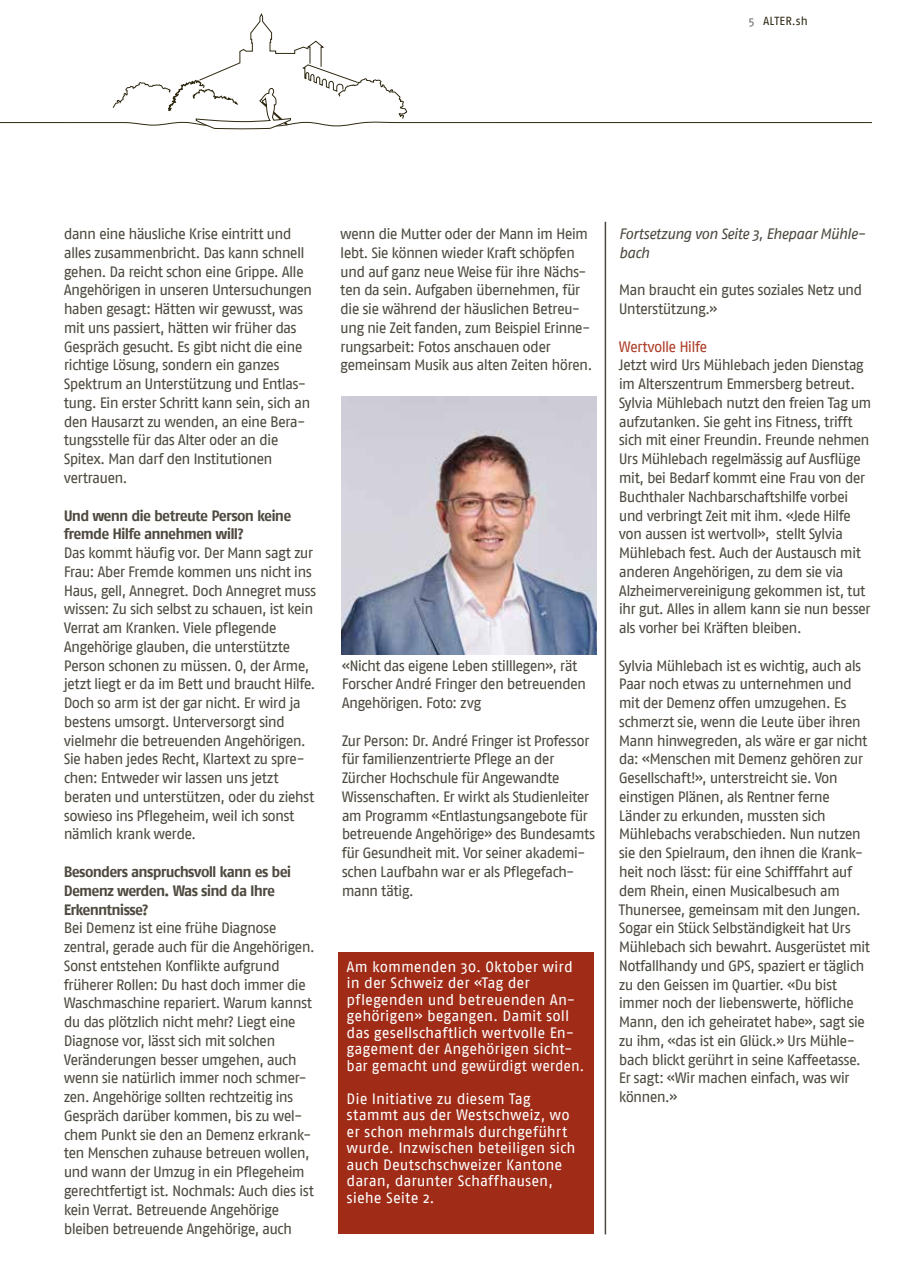
<style>
.page{position:relative;width:906px;height:1285px;background:#fff}
.page>*{position:absolute;margin:0;border:0;box-sizing:border-box;transform-origin:0 0}
._3_0_Lauftext{font:15px/18.8px "Fago No";letter-spacing:-.055em;color:#4e4a40}
.Absatzformat_3{font:15px "Fago No";color:#fff}
._3_0_Lauftext-2{font:700 15px/18.8px "Fago No";letter-spacing:-.055em;color:#4e4a40}
._3_0_Lauftext-3{font:italic 15px/18.8px "Fago No";letter-spacing:-.05em;color:#4e4a40}
.Absatzformat_3-2{font:15px "Fago No";color:#fff;scale:.96 1}
._3_0_Lauftext-4{font:15px "Fago No";letter-spacing:-.05em;color:#ad3e29}
.t1{font:11.7px "Fago No";letter-spacing:.01em;color:#2f2912}
.s1{color:#6d6a63}
</style>
<div class="page">
<img style="left:342px;top:397px;width:255px;height:257px">
<div style="left:338px;top:952px;width:255px;height:281px;background:#a02c18"></div>
<hr style="left:604px;top:222px;width:2px;height:1012px;background:#4e4a40">
<svg style="left:65px;top:13px;width:431px;height:116px"></svg>
<hr style="left:0;top:122px;width:66px;height:1px;background:#2f2912">
<hr style="left:496px;top:122px;width:376px;height:1px;background:#2f2912">
<p class="t1" style="left:748px;top:15px;width:61px"><span class="s1">5</span> ALTER.sh</p>
<p class="_3_0_Lauftext" style="left:64px;top:224px;width:250px">dann eine häusliche Krise eintritt und alles zusammenbricht. Das kann schnell gehen. Da reicht schon eine Grippe. Alle Angehörigen in unseren Untersuchungen haben gesagt: Hätten wir gewusst, was mit uns passiert, hätten wir früher das Gespräch gesucht. Es gibt nicht die eine richtige Lösung, sondern ein ganzes Spektrum an Unterstützung und Entlas&shy;tung. Ein erster Schritt kann sein, sich an den Hausarzt zu wenden, an eine Bera&shy;tungsstelle für das Alter oder an die Spitex. Man darf den Institutionen vertrauen.</p>
<p class="_3_0_Lauftext-2" style="left:64px;top:505px;width:229px">Und wenn die betreute Person keine fremde Hilfe annehmen will?</p>
<p class="_3_0_Lauftext" style="left:64px;top:543px;width:254px">Das kommt häufig vor. Der Mann sagt zur Frau: Aber Fremde kommen uns nicht ins Haus, gell, Annegret. Doch Annegret muss wissen: Zu sich selbst zu schauen, ist kein Verrat am Kranken. Viele pflegende Angehörige glauben, die unterstützte Person schonen zu müssen. O, der Arme, jetzt liegt er da im Bett und braucht Hilfe.<br>Doch so arm ist der gar nicht. Er wird ja bestens umsorgt. Unterversorgt sind vielmehr die betreuenden Angehörigen.<br>Sie haben jedes Recht, Klartext zu spre&shy;chen: Entweder wir lassen uns jetzt beraten und unterstützen, oder du ziehst sowieso ins Pflegeheim, weil ich sonst nämlich krank werde.</p>
<p class="_3_0_Lauftext-2" style="left:64px;top:862px;width:229px">Besonders anspruchsvoll kann es bei<br>Demenz werden. Was sind da Ihre<br>Erkenntnisse?</p>
<p class="_3_0_Lauftext" style="left:64px;top:918px;width:253px">Bei Demenz ist eine frühe Diagnose zentral, gerade auch für die Angehörigen.<br>Sonst entstehen Konflikte aufgrund früherer Rollen: Du hast doch immer die Waschmaschine repariert. Warum kannst du das plötzlich nicht mehr? Liegt eine Diagnose vor, lässt sich mit solchen Veränderungen besser umgehen, auch wenn sie natürlich immer noch schmer&shy;zen. Angehörige sollten rechtzeitig ins Gespräch darüber kommen, bis zu wel&shy;chem Punkt sie den an Demenz erkrank&shy;ten Menschen zuhause betreuen wollen, und wann der Umzug in ein Pflegeheim gerechtfertigt ist. Nochmals: Auch dies ist kein Verrat. Betreuende Angehörige bleiben betreuende Angehörige, auch</p>
<p class="_3_0_Lauftext" style="left:340px;top:224px;width:254px">wenn die Mutter oder der Mann im Heim lebt. Sie können wieder Kraft schöpfen und auf ganz neue Weise für ihre Nächs&shy;ten da sein. Aufgaben übernehmen, für die sie während der häuslichen Betreu&shy;ung nie Zeit fanden, zum Beispiel Erinne&shy;rungsarbeit: Fotos anschauen oder gemeinsam Musik aus alten Zeiten hören.</p>
<p class="_3_0_Lauftext" style="left:342px;top:655px;width:246px">«Nicht das eigene Leben stilllegen», rät<br>Forscher André Fringer den betreuenden<br>Angehörigen. Foto: zvg</p>
<p class="_3_0_Lauftext" style="left:342px;top:730px;width:255px">Zur Person: Dr. André Fringer ist Professor für familienzentrierte Pflege an der Zürcher Hochschule für Angewandte Wissenschaften. Er wirkt als Studienleiter am Programm «Entlastungsangebote für betreuende Angehörige» des Bundesamts für Gesundheit mit. Vor seiner akademi&shy;schen Laufbahn war er als Pflegefach&shy;mann tätig.</p>
<p class="Absatzformat_3" style="left:347px;top:957px;width:228px">Am kommenden 30. Oktober wird</p>
<p class="Absatzformat_3" style="left:347px;top:974px;width:184px">in der Schweiz der «Tag der</p>
<p class="Absatzformat_3" style="left:347px;top:990px;width:230px">pflegenden und betreuenden An-</p>
<p class="Absatzformat_3" style="left:347px;top:1007px;width:224px">gehörigen» begangen. Damit soll</p>
<p class="Absatzformat_3" style="left:347px;top:1023px;width:229px">das gesellschaftlich wertvolle En-</p>
<p class="Absatzformat_3" style="left:347px;top:1040px;width:227px">gagement der Angehörigen sicht-</p>
<p class="Absatzformat_3-2" style="left:347px;top:1056px;width:249px">bar gemacht und gewürdigt werden.</p>
<p class="Absatzformat_3" style="left:347px;top:1089px;width:185px">Die Initiative zu diesem Tag</p>
<p class="Absatzformat_3" style="left:347px;top:1106px;width:224px">stammt aus der Westschweiz, wo</p>
<p class="Absatzformat_3" style="left:347px;top:1122px;width:222px">er schon mehrmals durchgeführt</p>
<p class="Absatzformat_3" style="left:347px;top:1139px;width:230px">wurde. Inzwischen beteiligen sich</p>
<p class="Absatzformat_3" style="left:347px;top:1155px;width:217px">auch Deutschschweizer Kantone</p>
<p class="Absatzformat_3" style="left:347px;top:1172px;width:208px">daran, darunter Schaffhausen,</p>
<p class="Absatzformat_3" style="left:347px;top:1188px;width:89px">siehe Seite 2.</p>
<p class="_3_0_Lauftext-3" style="left:619px;top:224px;width:248px">Fortsetzung von Seite 3, Ehepaar Mühle&shy;bach</p>
<p class="_3_0_Lauftext" style="left:619px;top:280px;width:245px">Man braucht ein gutes soziales Netz und<br>Unterstützung.»</p>
<p class="_3_0_Lauftext-4" style="left:619px;top:338px;width:90px">Wertvolle Hilfe</p>
<p class="_3_0_Lauftext" style="left:619px;top:355px;width:254px">Jetzt wird Urs Mühlebach jeden Dienstag im Alterszentrum Emmersberg betreut.<br>Sylvia Mühlebach nutzt den freien Tag um aufzutanken. Sie geht ins Fitness, trifft sich mit einer Freundin. Freunde nehmen Urs Mühlebach regelmässig auf Ausflüge mit, bei Bedarf kommt eine Frau von der Buchthaler Nachbarschaftshilfe vorbei und verbringt Zeit mit ihm. «Jede Hilfe von aussen ist wertvoll», stellt Sylvia Mühlebach fest. Auch der Austausch mit anderen Angehörigen, zu dem sie via Alzheimervereinigung gekommen ist, tut ihr gut. Alles in allem kann sie nun besser als vorher bei Kräften bleiben.</p>
<p class="_3_0_Lauftext" style="left:619px;top:655px;width:253px">Sylvia Mühlebach ist es wichtig, auch als Paar noch etwas zu unternehmen und mit der Demenz offen umzugehen. Es schmerzt sie, wenn die Leute über ihren Mann hinwegreden, als wäre er gar nicht da: «Menschen mit Demenz gehören zur Gesellschaft!», unterstreicht sie. Von einstigen Plänen, als Rentner ferne Länder zu erkunden, mussten sich Mühlebachs verabschieden. Nun nutzen sie den Spielraum, den ihnen die Krank&shy;heit noch lässt: für eine Schifffahrt auf dem Rhein, einen Musicalbesuch am Thunersee, gemeinsam mit den Jungen.<br>Sogar ein Stück Selbständigkeit hat Urs Mühlebach sich bewahrt. Ausgerüstet mit Notfallhandy und GPS, spaziert er täglich zu den Geissen im Quartier. «Du bist immer noch der liebenswerte, höfliche Mann, den ich geheiratet habe», sagt sie zu ihm, «das ist ein Glück.» Urs Mühle&shy;bach blickt gerührt in seine Kaffeetasse.<br>Er sagt: «Wir machen einfach, was wir können.»</p>
</div>
